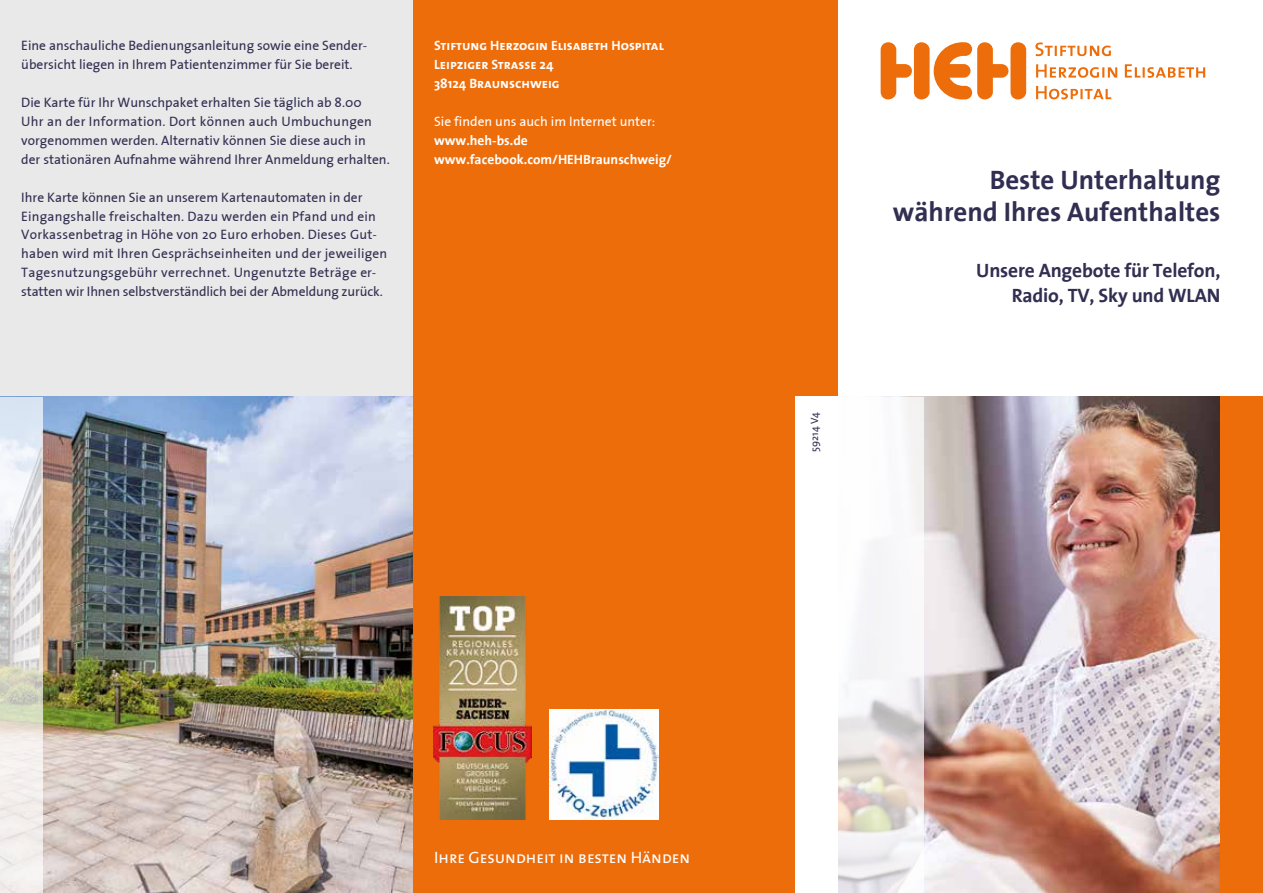
<style>
.page{position:relative;width:1263px;height:893px;background:#fff}
.page>*{position:absolute;margin:0;border:0;box-sizing:border-box;transform-origin:0 0}
.t1{font:700 27px/31.5px "The Sans";color:#312e51;text-align:right}
.t2{font:700 19.5px/25.2px "The Sans";letter-spacing:-.01em;color:#312e51;text-align:right}
.t3{font:16.5px "The Sans Caps";color:#fff}
.t4{font:13.5px/18.9px "The Sans Plain";color:#312e51}
.t5{font:13.5px/18.9px "The Sans Bold Caps";color:#fff}
.t6{font:700 13.5px/18.9px "The Sans";color:#fff}
.t7{font:13.5px "The Sans Plain";color:#fff}
.t8{font:10.5px "The Sans Plain";color:#312e51}
.s1{font-family:"The Sans";font-weight:700}
</style>
<div class="page">
<div style="left:412px;top:0;width:426px;height:893px;background:#ed6d0a"></div>
<div style="left:0;top:0;width:412px;height:396px;background:#e9e9e9"></div>
<img style="left:923px;top:396px;width:297px;height:497px">
<svg style="left:838px;top:396px;width:85px;height:497px;fill:#f6f5f8"></svg>
<div style="left:1220px;top:396px;width:43px;height:497px;background:#ed6d0a"></div>
<div style="left:795px;top:396px;width:43px;height:497px;background:#fff"></div>
<img style="left:434px;top:597px;width:97px;height:222px">
<img style="left:550px;top:709px;width:108px;height:110px">
<img style="left:43px;top:396px;width:369px;height:497px">
<svg style="left:0;top:396px;width:43px;height:497px"></svg>
<svg style="left:881px;top:42px;width:145px;height:57px"></svg>
<svg style="left:1036px;top:86px;width:75px;height:13px"></svg>
<svg style="left:1036px;top:64px;width:169px;height:14px"></svg>
<svg style="left:1035px;top:42px;width:76px;height:14px"></svg>
<p class="t4" style="left:21px;top:36px;width:347px">Eine anschauliche Bedienungsanleitung sowie eine Sender&shy;übersicht liegen in Ihrem Patientenzimmer für Sie bereit.</p>
<p class="t4" style="left:21px;top:93px;width:370px">Die Karte für Ihr Wunschpaket erhalten Sie täglich ab 8.00<br>Uhr an der Information. Dort können auch Umbuchungen vorgenommen werden. Alternativ können Sie diese auch in<br>der stationären Aufnahme während Ihrer Anmeldung erhalten.</p>
<p class="t4" style="left:21px;top:187px;width:368px">Ihre Karte können Sie an unserem Kartenautomaten in der Eingangshalle freischalten. Dazu werden ein Pfand und ein Vorkassenbetrag in Höhe von 20 Euro erhoben. Dieses Gut&shy;haben wird mit Ihren Gesprächseinheiten und der jeweiligen Tagesnutzungsgebühr verrechnet. Ungenutzte Beträge er&shy;statten wir Ihnen selbstverständlich bei der Abmeldung zurück.</p>
<p class="t5" style="left:434px;top:36px;width:231px">Stiftung Herzogin Elisabeth Hospital<br>Leipziger Strasse <span class="s1">24<br>38124</span> Braunschweig</p>
<p class="t7" style="left:434px;top:110px;width:223px">Sie finden uns auch im Internet unter:</p>
<p class="t6" style="left:434px;top:131px;width:239px">www.heh-bs.de www.facebook.com/HEHBraunschweig/</p>
<p class="t8" style="left:806px;top:452px;width:41px;rotate:-90deg">59214 V4</p>
<h1 class="t1" style="left:893px;top:163px;width:329px">Beste Unterhaltung während Ihres Aufenthaltes</h1>
<h2 class="t2" style="left:976px;top:258px;width:246px">Unsere Angebote für Telefon,<br>Radio, TV, Sky und WLAN</h2>
<p class="t3" style="left:434px;top:844px;width:258px">Ihre Gesundheit in besten Händen</p>
</div>
